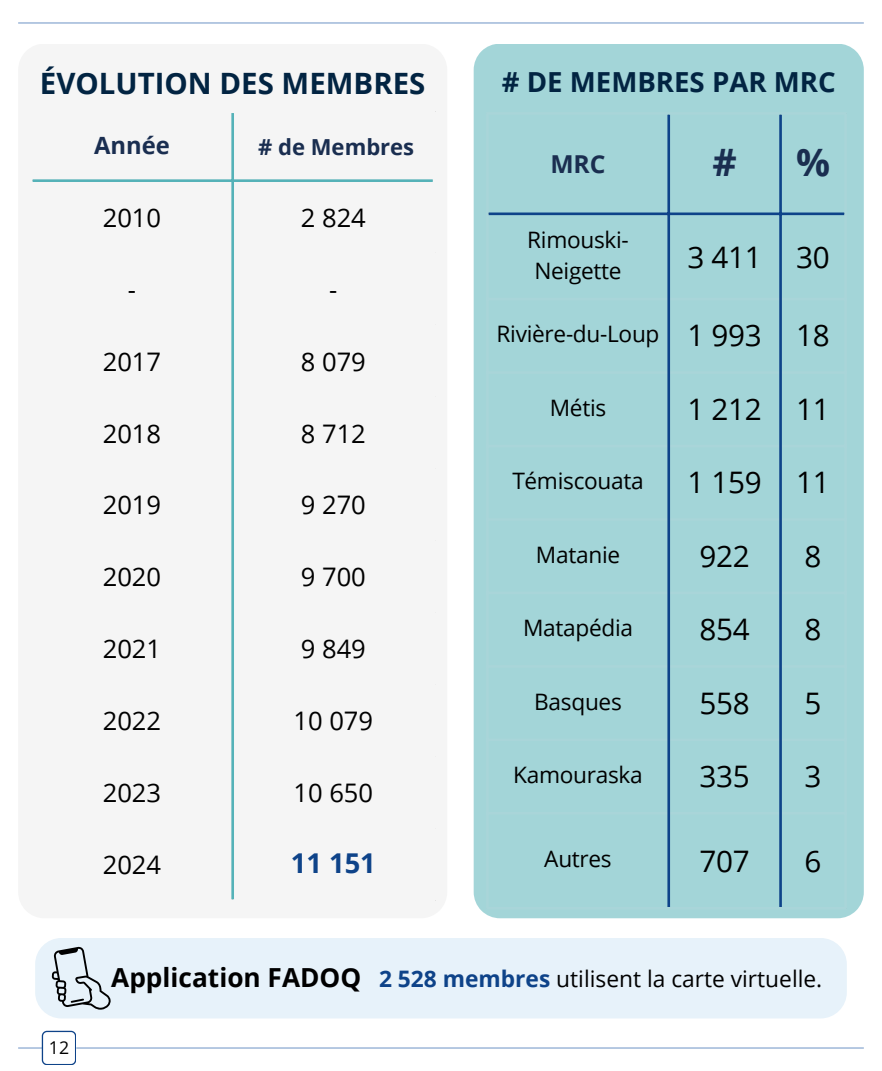
<style>
.page{position:relative;width:882px;height:1071px;background:#fff}
.page>*{position:absolute;margin:0;border:0;box-sizing:border-box;transform-origin:0 0}
.t1{font:700 37.8px "Open Sans";color:#1a2e50}
.t2{font:29.75px "Open Sans";letter-spacing:-.01em;color:#000}
.t3{font:700 29.4px "Open Sans";color:#022442}
.t4{font:700 27.65px "Open Sans";color:#022442}
.t5{font:700 27.3px "Open Sans";color:#0e4389}
.t6{font:700 26.25px "Open Sans";color:#000}
.t7{font:25.55px "Open Sans";color:#000}
.t8{font:700 24.68px "Open Sans";color:#1a2e50}
.t9{font:700 23.8px "Open Sans";color:#1a2e50}
.t10{font:22.75px "Open Sans";color:#000}
.t11{font:22.57px/31.5px "Open Sans";letter-spacing:-.015em;color:#000;text-align:center}
.t12{font:700 22.05px "Open Sans";color:#1a2e50}
.t13{font:17.68px "Open Sans";color:#000}
.s1{font-weight:700;color:#0e4389}
</style>
<div class="page">
<div style="left:474px;top:44px;width:390px;height:874px;background:#a3d5d8"></div>
<hr style="left:486px;top:115px;width:3px;height:792px;background:#a9d5d9">
<hr style="left:844px;top:115px;width:3px;height:792px;background:#a9d5d9">
<hr style="left:486px;top:112px;width:361px;height:3px;background:#a9d5d9">
<hr style="left:486px;top:298px;width:361px;height:2px;background:#a9d5d9">
<hr style="left:486px;top:371px;width:361px;height:3px;background:#a9d5d9">
<hr style="left:486px;top:445px;width:361px;height:2px;background:#a9d5d9">
<hr style="left:486px;top:518px;width:361px;height:3px;background:#a9d5d9">
<hr style="left:486px;top:592px;width:361px;height:2px;background:#a9d5d9">
<hr style="left:486px;top:665px;width:361px;height:3px;background:#a9d5d9">
<hr style="left:486px;top:739px;width:361px;height:2px;background:#a9d5d9">
<hr style="left:486px;top:812px;width:361px;height:3px;background:#a9d5d9">
<hr style="left:486px;top:907px;width:361px;height:3px;background:#a9d5d9">
<hr style="left:667px;top:115px;width:3px;height:792px;background:#0e4389">
<hr style="left:779px;top:115px;width:3px;height:792px;background:#0e4389">
<hr style="left:489px;top:213px;width:355px;height:2px;background:#0e4389">
<hr style="left:18px;top:22px;width:846px;height:2px;background:#90add3">
<hr style="left:18px;top:1047px;width:846px;height:2px;background:#90add3">
<svg style="left:42px;top:1031px;width:34px;height:34px"></svg>
<hr style="left:30px;top:113px;width:3px;height:786px;background:#f5f5f5">
<hr style="left:433px;top:113px;width:2px;height:786px;background:#f5f5f5">
<hr style="left:30px;top:110px;width:405px;height:3px;background:#f5f5f5">
<hr style="left:30px;top:251px;width:405px;height:3px;background:#f5f5f5">
<hr style="left:30px;top:323px;width:405px;height:3px;background:#f5f5f5">
<hr style="left:30px;top:395px;width:405px;height:3px;background:#f5f5f5">
<hr style="left:30px;top:467px;width:405px;height:3px;background:#f5f5f5">
<hr style="left:30px;top:539px;width:405px;height:3px;background:#f5f5f5">
<hr style="left:30px;top:611px;width:405px;height:3px;background:#f5f5f5">
<hr style="left:30px;top:683px;width:405px;height:3px;background:#f5f5f5">
<hr style="left:30px;top:755px;width:405px;height:3px;background:#f5f5f5">
<hr style="left:30px;top:827px;width:405px;height:3px;background:#f5f5f5">
<hr style="left:30px;top:899px;width:405px;height:3px;background:#f5f5f5">
<hr style="left:231px;top:113px;width:3px;height:786px;background:#55b2b8">
<hr style="left:33px;top:179px;width:400px;height:3px;background:#55b2b8">
<div style="left:35px;top:938px;width:812px;height:80px;background:#e7f2fa;border-radius:26px"></div>
<svg style="left:52px;top:947px;width:59px;height:63px"></svg>
<p class="t3" style="left:40px;top:62px;width:387px">ÉVOLUTION DES MEMBRES</p>
<p class="t9" style="left:94px;top:128px;width:77px">Année</p>
<p class="t12" style="left:258px;top:132px;width:158px"># de Membres</p>
<p class="t7" style="left:103px;top:199px;width:60px">2010</p>
<p class="t7" style="left:301px;top:199px;width:67px">2 824</p>
<p class="t7" style="left:128px;top:271px;width:10px">-</p>
<p class="t7" style="left:329px;top:271px;width:10px">-</p>
<p class="t7" style="left:103px;top:343px;width:60px">2017</p>
<p class="t7" style="left:301px;top:343px;width:67px">8 079</p>
<p class="t7" style="left:103px;top:415px;width:60px">2018</p>
<p class="t7" style="left:301px;top:415px;width:67px">8 712</p>
<p class="t7" style="left:103px;top:487px;width:60px">2019</p>
<p class="t7" style="left:301px;top:487px;width:67px">9 270</p>
<p class="t7" style="left:103px;top:559px;width:60px">2020</p>
<p class="t7" style="left:301px;top:559px;width:67px">9 700</p>
<p class="t7" style="left:103px;top:631px;width:60px">2021</p>
<p class="t7" style="left:301px;top:631px;width:67px">9 849</p>
<p class="t7" style="left:103px;top:703px;width:60px">2022</p>
<p class="t7" style="left:294px;top:703px;width:81px">10 079</p>
<p class="t7" style="left:103px;top:775px;width:60px">2023</p>
<p class="t7" style="left:294px;top:775px;width:81px">10 650</p>
<p class="t7" style="left:103px;top:847px;width:60px">2024</p>
<p class="t5" style="left:291px;top:844px;width:86px">11 151</p>
<p class="t4" style="left:502px;top:63px;width:336px"># DE MEMBRES PAR MRC</p>
<h1 class="t8" style="left:550px;top:146px;width:57px">MRC</h1>
<p class="t1" style="left:712px;top:136px;width:26px">#</p>
<p class="t1" style="left:796px;top:136px;width:35px">%</p>
<p class="t11" style="left:527px;top:223px;width:103px">Rimouski-<br>Neigette</p>
<p class="t2" style="left:688px;top:236px;width:75px">3 411</p>
<p class="t2" style="left:796px;top:236px;width:35px">30</p>
<p class="t11" style="left:497px;top:318px;width:164px">Rivière-du-Loup</p>
<p class="t2" style="left:688px;top:315px;width:75px">1 993</p>
<p class="t2" style="left:796px;top:315px;width:35px">18</p>
<p class="t11" style="left:550px;top:391px;width:58px">Métis</p>
<p class="t2" style="left:688px;top:388px;width:75px">1 212</p>
<p class="t2" style="left:796px;top:388px;width:35px">11</p>
<p class="t11" style="left:512px;top:465px;width:133px">Témiscouata</p>
<p class="t2" style="left:688px;top:462px;width:75px">1 159</p>
<p class="t2" style="left:796px;top:462px;width:35px">11</p>
<p class="t11" style="left:536px;top:538px;width:86px">Matanie</p>
<p class="t2" style="left:700px;top:535px;width:52px">922</p>
<p class="t2" style="left:805px;top:535px;width:18px">8</p>
<p class="t11" style="left:523px;top:612px;width:112px">Matapédia</p>
<p class="t2" style="left:700px;top:608px;width:52px">854</p>
<p class="t2" style="left:805px;top:608px;width:18px">8</p>
<p class="t11" style="left:534px;top:685px;width:89px">Basques</p>
<p class="t2" style="left:700px;top:682px;width:52px">558</p>
<h1 class="t2" style="left:805px;top:682px;width:18px">5</h1>
<p class="t11" style="left:513px;top:759px;width:131px">Kamouraska</p>
<p class="t2" style="left:700px;top:755px;width:52px">335</p>
<p class="t2" style="left:805px;top:755px;width:18px">3</p>
<p class="t11" style="left:544px;top:843px;width:69px">Autres</p>
<p class="t2" style="left:700px;top:841px;width:52px">707</p>
<p class="t2" style="left:805px;top:841px;width:18px">6</p>
<p class="t13" style="left:49px;top:1035px;width:22px">12</p>
<h2 class="t6" style="left:111px;top:959px;width:251px">Application FADOQ</h2>
<p class="t10" style="left:379px;top:963px;width:445px"><span class="s1">2 528 membres</span> utilisent la carte virtuelle.</p>
</div>
